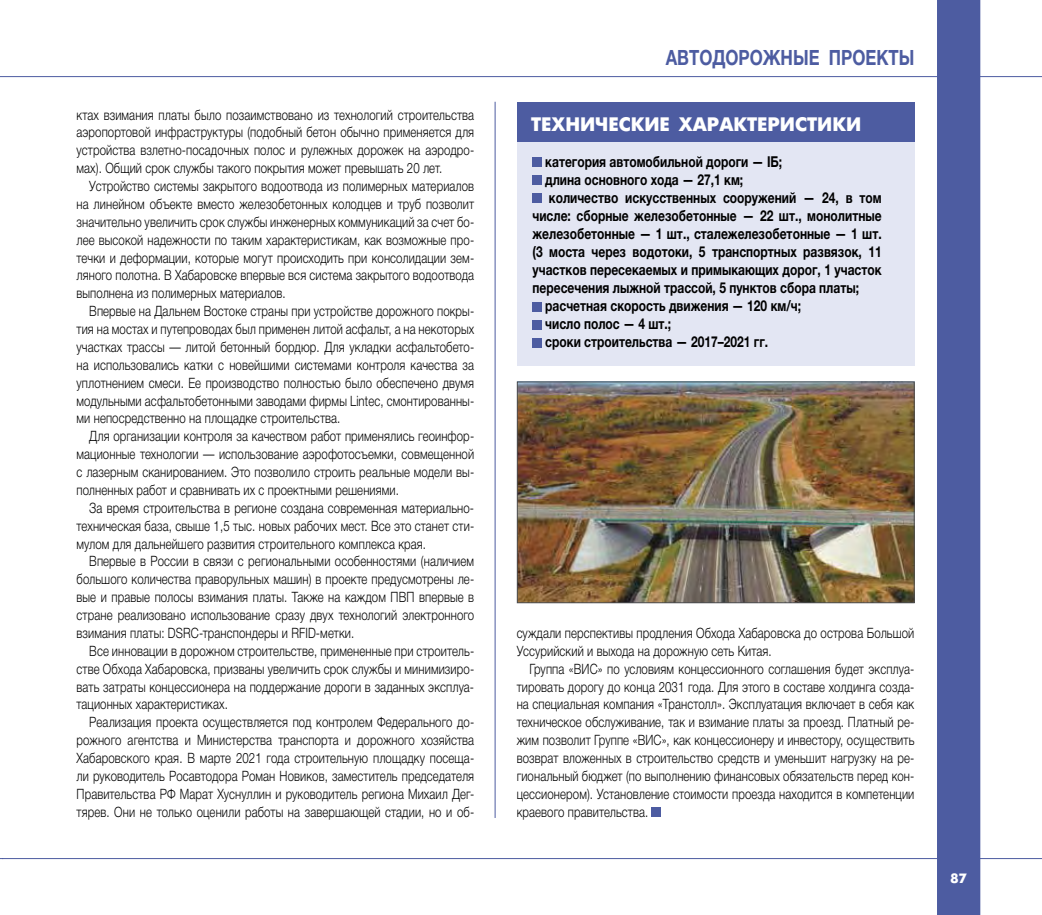
<style>
.page{position:relative;width:1042px;height:915px;background:#fff}
.page>*{position:absolute;margin:0;border:0;box-sizing:border-box;transform-origin:0 0}
.t1{font:700 21px "Helvetica Neue";color:#4d5ca1;scale:.8 1}
.t2{font:19.5px "Futuris XC";color:#fff}
.t3{font:700 15px "Helvetica Neue";color:#000;scale:.8 1}
.t4{font:300 14.25px/17.9px "Helvetica Neue Cyr";letter-spacing:.01em;color:#000;text-align:justify;scale:.8 1}
.t5{font:13.5px "Futuris XC";color:#fff}
</style>
<div class="page">
<hr style="left:0;top:76px;width:1042px;height:1px;background:#4d5ca1">
<hr style="left:2px;top:857px;width:1040px;height:1px;background:#4d5ca1">
<div style="left:937px;top:0;width:43px;height:914px;background:#4d5ca1"></div>
<div style="left:517px;top:102px;width:397px;height:263px;background:#e3e6f3"></div>
<div style="left:517px;top:102px;width:397px;height:40px;background:#4d5ca1"></div>
<div style="left:532px;top:158px;width:10px;height:9px;background:#4d5ca1"></div>
<div style="left:532px;top:176px;width:10px;height:9px;background:#4d5ca1"></div>
<div style="left:532px;top:194px;width:10px;height:9px;background:#4d5ca1"></div>
<div style="left:532px;top:302px;width:10px;height:9px;background:#4d5ca1"></div>
<div style="left:532px;top:320px;width:10px;height:9px;background:#4d5ca1"></div>
<div style="left:532px;top:338px;width:10px;height:9px;background:#4d5ca1"></div>
<div style="left:652px;top:807px;width:9px;height:9px;background:#4d5ca1"></div>
<img style="left:519px;top:383px;width:393px;height:218px">
<div style="left:517px;top:381px;width:397px;height:222px;border:1px solid #4b4d50"></div>
<hr style="left:495px;top:102px;width:1px;height:715px;background:#4d5ca1">
<p class="t4" style="left:77px;top:106px;width:498px">ктах взимания платы было позаимствовано из технологий строительства аэропортовой инфраструктуры (подобный бетон обычно применяется для устройства взлетно-посадочных полос и рулежных дорожек на аэродро&shy;мах). Общий срок службы такого покрытия может превышать 20 лет.</p>
<p class="t4" style="left:77px;top:177px;width:498px;text-indent:13px">Устройство системы закрытого водоотвода из полимерных материалов на линейном объекте вместо железобетонных колодцев и труб позволит значительно увеличить срок службы инженерных коммуникаций за счет бо&shy;лее высокой надежности по таким характеристикам, как возможные про&shy;течки и деформации, которые могут происходить при консолидации зем&shy;ляного полотна. В Хабаровске впервые вся система закрытого водоотвода выполнена из полимерных материалов.</p>
<p class="t4" style="left:77px;top:302px;width:498px;text-indent:13px">Впервые на Дальнем Востоке страны при устройстве дорожного покры&shy;тия на мостах и путепроводах был применен литой асфальт, а на некоторых участках трассы — литой бетонный бордюр. Для укладки асфальтобето&shy;на использовались катки с новейшими системами контроля качества за уплотнением смеси. Ее производство полностью было обеспечено двумя модульными асфальтобетонными заводами фирмы Lintec, смонтированны&shy;ми непосредственно на площадке строительства.</p>
<p class="t4" style="left:77px;top:427px;width:498px;text-indent:13px">Для организации контроля за качеством работ применялись геоинфор&shy;мационные технологии — использование аэрофотосъемки, совмещенной с лазерным сканированием. Это позволило строить реальные модели вы&shy;полненных работ и сравнивать их с проектными решениями.</p>
<p class="t4" style="left:77px;top:499px;width:498px;text-indent:13px">За время строительства в регионе создана современная материально&shy;техническая база, свыше 1,5 тыс. новых рабочих мест. Все это станет сти&shy;мулом для дальнейшего развития строительного комплекса края.</p>
<p class="t4" style="left:77px;top:552px;width:498px;text-indent:13px">Впервые в России в связи с региональными особенностями (наличием большого количества праворульных машин) в проекте предусмотрены ле&shy;вые и правые полосы взимания платы. Также на каждом ПВП впервые в стране реализовано использование сразу двух технологий электронного взимания платы: DSRC-транспондеры и RFID-метки.</p>
<p class="t4" style="left:77px;top:641px;width:498px;text-indent:13px">Все инновации в дорожном строительстве, примененные при строитель&shy;стве Обхода Хабаровска, призваны увеличить срок службы и минимизиро&shy;вать затраты концессионера на поддержание дороги в заданных эксплуа&shy;тационных характеристиках.</p>
<p class="t4" style="left:77px;top:713px;width:498px;text-indent:13px">Реализация проекта осуществляется под контролем Федерального до&shy;рожного агентства и Министерства транспорта и дорожного хозяйства Хабаровского края. В марте 2021 года строительную площадку посеща&shy;ли руководитель Росавтодора Роман Новиков, заместитель председателя Правительства РФ Марат Хуснуллин и руководитель региона Михаил Дег&shy;тярев. Они не только оценили работы на завершающей стадии, но и об-</p>
<h1 class="t1" style="left:666px;top:41px;width:312px">АВТОДОРОЖНЫЕ ПРОЕКТЫ</h1>
<h2 class="t2" style="left:531px;top:114px;width:332px">ТЕХНИЧЕСКИЕ ХАРАКТЕРИСТИКИ</h2>
<p class="t3" style="left:545px;top:150px;width:298px">категория автомобильной дороги — IБ;</p>
<p class="t3" style="left:545px;top:168px;width:249px">длина основного хода — 27,1 км;</p>
<p class="t3" style="left:549px;top:186px;width:418px">количество искусственных сооружений — 24, в том</p>
<p class="t3" style="left:532px;top:204px;width:438px">числе: сборные железобетонные — 22 шт., монолитные</p>
<p class="t3" style="left:532px;top:222px;width:438px">железобетонные — 1 шт., сталежелезобетонные — 1 шт.</p>
<p class="t3" style="left:532px;top:240px;width:438px">(3 моста через водотоки, 5 транспортных развязок, 11</p>
<p class="t3" style="left:532px;top:258px;width:438px">участков пересекаемых и примыкающих дорог, 1 участок</p>
<p class="t3" style="left:532px;top:276px;width:410px">пересечения лыжной трассой, 5 пунктов сбора платы;</p>
<p class="t3" style="left:545px;top:294px;width:321px">расчетная скорость движения — 120 км/ч;</p>
<p class="t3" style="left:545px;top:312px;width:159px">число полос — 4 шт.;</p>
<p class="t3" style="left:545px;top:330px;width:280px">сроки строительства — 2017–2021 гг.</p>
<p class="t4" style="left:517px;top:624px;width:498px">суждали перспективы продления Обхода Хабаровска до острова Большой<br>Уссурийский и выхода на дорожную сеть Китая.</p>
<p class="t4" style="left:517px;top:659px;width:498px;text-indent:13px">Группа «ВИС» по условиям концессионного соглашения будет эксплуа&shy;тировать дорогу до конца 2031 года. Для этого в составе холдинга созда&shy;на специальная компания «Транстолл». Эксплуатация включает в себя как техническое обслуживание, так и взимание платы за проезд. Платный ре&shy;жим позволит Группе «ВИС», как концессионеру и инвестору, осуществить возврат вложенных в строительство средств и уменьшит нагрузку на ре&shy;гиональный бюджет (по выполнению финансовых обязательств перед кон&shy;цессионером). Установление стоимости проезда находится в компетенции краевого правительства.</p>
<p class="t5" style="left:950px;top:870px;width:18px">87</p>
</div>
